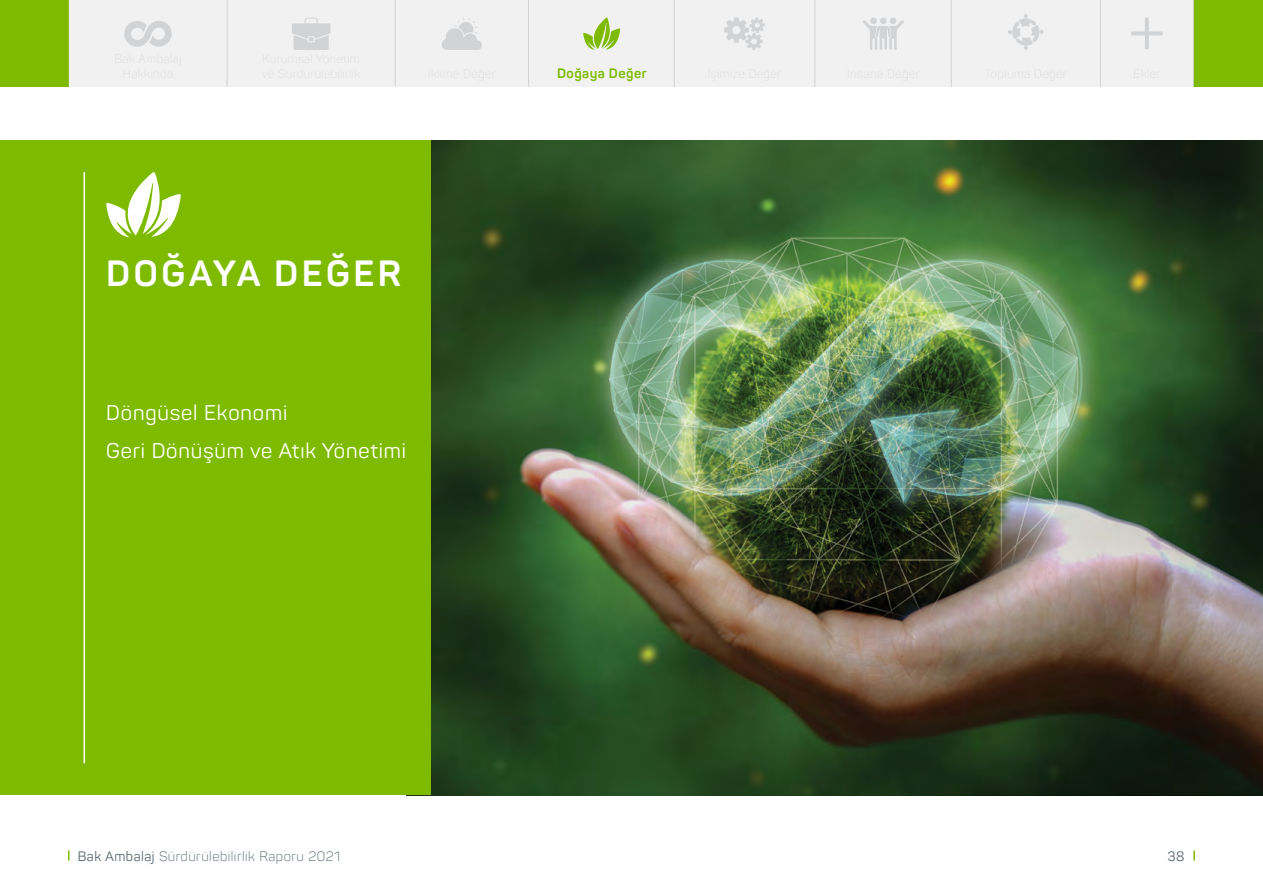
<style>
.page{position:relative;width:1263px;height:893px;background:#fff}
.page>*{position:absolute;margin:0;border:0;box-sizing:border-box;transform-origin:0 0}
.t1{font:700 36px "Panton";letter-spacing:.1em;color:#fff}
.t2{font:21px/38px "Panton";letter-spacing:.04em;color:#fff}
.t3{font:300 13.5px "Panton";letter-spacing:.04em;color:#596670}
.t4{font:700 13.5px "Panton";letter-spacing:.04em;color:#7ebb00}
.t5{font:13.5px "Panton";color:#596670}
.s1{font-weight:400}
</style>
<div class="page">
<div style="left:0;top:0;width:70px;height:87px;background:#7ebb00"></div>
<div style="left:1193px;top:0;width:70px;height:87px;background:#7ebb00"></div>
<svg style="left:68px;top:850px;width:2px;height:10px"></svg>
<svg style="left:1193px;top:850px;width:2px;height:10px"></svg>
<hr style="left:1193px;top:0;width:1px;height:87px;background:#d1d3d4">
<div style="left:528px;top:0;width:147px;height:87px;background:#f1f1f2"></div>
<svg style="left:583px;top:18px;width:37px;height:32px"></svg>
<div style="left:69px;top:0;width:158px;height:87px;background:#f1f1f2"></div>
<svg style="left:124px;top:21px;width:48px;height:26px"></svg>
<div style="left:227px;top:0;width:168px;height:87px;background:#f1f1f2"></div>
<svg style="left:292px;top:18px;width:38px;height:32px"></svg>
<div style="left:395px;top:0;width:133px;height:87px;background:#f1f1f2"></div>
<svg style="left:442px;top:18px;width:40px;height:32px"></svg>
<div style="left:674px;top:0;width:141px;height:87px;background:#f1f1f2"></div>
<svg style="left:724px;top:18px;width:41px;height:32px"></svg>
<div style="left:815px;top:0;width:136px;height:87px;background:#f1f1f2"></div>
<svg style="left:863px;top:18px;width:41px;height:32px"></svg>
<div style="left:951px;top:0;width:149px;height:87px;background:#f1f1f2"></div>
<svg style="left:1008px;top:14px;width:36px;height:36px"></svg>
<div style="left:1100px;top:0;width:93px;height:87px;background:#f1f1f2"></div>
<svg style="left:1131px;top:18px;width:32px;height:31px"></svg>
<hr style="left:395px;top:0;width:1px;height:87px;background:#d1d3d4">
<hr style="left:528px;top:0;width:1px;height:87px;background:#d1d3d4">
<hr style="left:674px;top:0;width:1px;height:87px;background:#d1d3d4">
<hr style="left:814px;top:0;width:1px;height:87px;background:#d1d3d4">
<hr style="left:951px;top:0;width:1px;height:87px;background:#d1d3d4">
<hr style="left:1100px;top:0;width:1px;height:87px;background:#d1d3d4">
<hr style="left:227px;top:0;width:1px;height:87px;background:#d1d3d4">
<img style="left:430px;top:140px;width:833px;height:655px">
<div style="left:0;top:140px;width:430px;height:655px;background:#7ebb00"></div>
<hr style="left:84px;top:172px;width:1px;height:591px;background:#fff">
<svg style="left:106px;top:172px;width:75px;height:65px"></svg>
<h1 class="t1" style="left:106px;top:251px;width:297px">DOĞAYA DEĞER</h1>
<p class="t2" style="left:106px;top:393px;width:301px">Döngüsel Ekonomi<br>Geri Dönüşüm ve Atık Yönetimi</p>
<p class="t4" style="left:557px;top:64px;width:91px">Doğaya Değer</p>
<p class="t3" style="left:78px;top:848px;width:264px"><span class="s1">Bak Ambalaj</span> Sürdürülebilirlik Raporu 2021</p>
<p class="t5" style="left:1167px;top:848px;width:18px">38</p>
</div>
